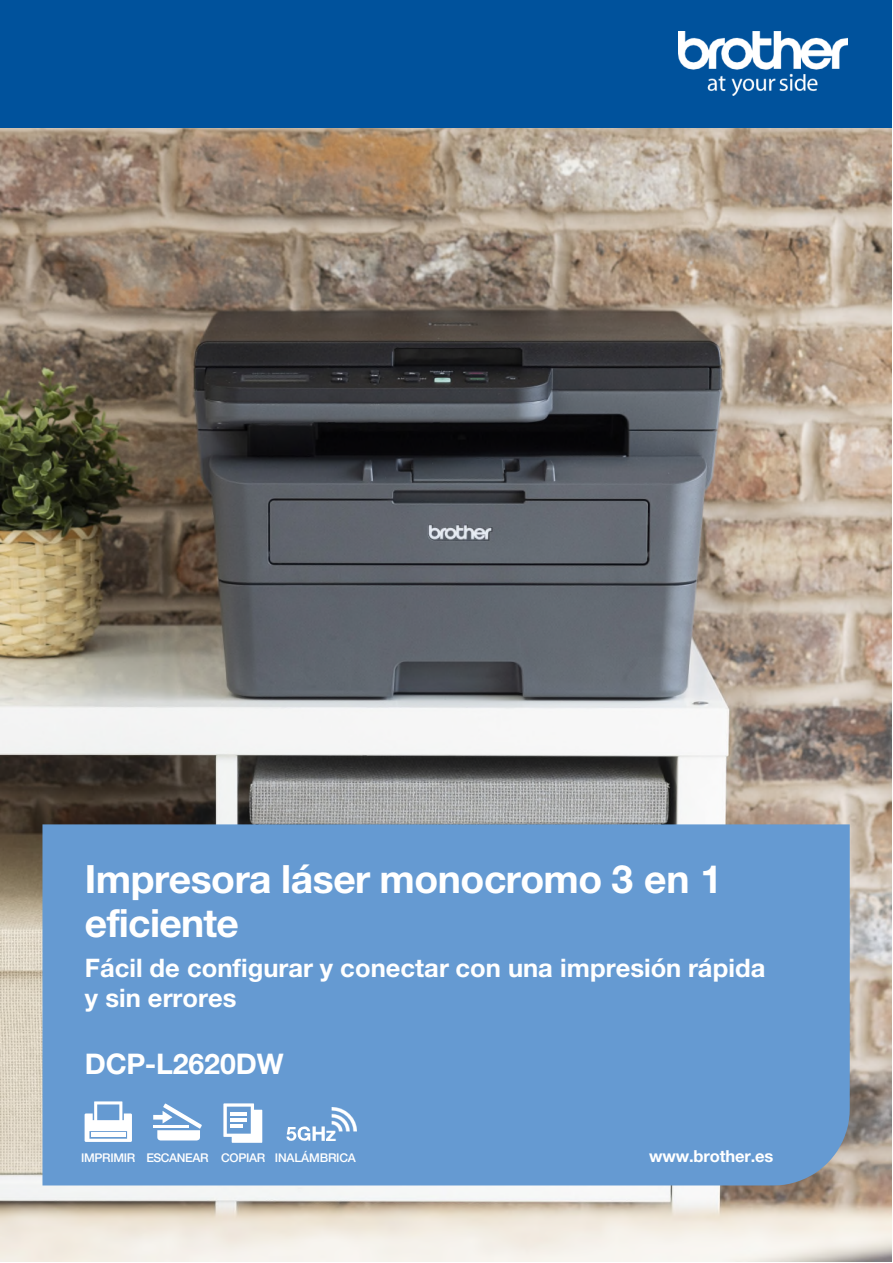
<style>
.page{position:relative;width:893px;height:1263px;background:#fff}
.page>*{position:absolute;margin:0;border:0;box-sizing:border-box;transform-origin:0 0}
.t1{font:700 39px/43.3px "Helvetica Neue LTW1 G";letter-spacing:-.015em;color:#fff}
.t2{font:700 28.5px "Helvetica Neue LTW1 G";letter-spacing:-.005em;color:#fff}
.t3{font:700 25.5px/30px "Helvetica Neue LTW1 G";color:#fff}
.t4{font:700 16.5px "Helvetica Neue LTW1 G";letter-spacing:-.01em;color:#fff}
.t5{font:500 12px "Helvetica Neue LTW1 G";letter-spacing:-.025em;color:#fff}
</style>
<div class="page">
<img style="left:0;top:127px;width:892px;height:1135px">
<div style="left:0;top:0;width:892px;height:127px;background:#00529c"></div>
<img style="left:678px;top:31px;width:169px;height:64px">
<div style="left:42px;top:824px;width:808px;height:361px;background:#659ad2"></div>
<svg style="left:85px;top:1101px;width:47px;height:41px"></svg>
<svg style="left:153px;top:1104px;width:49px;height:36px"></svg>
<svg style="left:223px;top:1103px;width:39px;height:40px"></svg>
<img style="left:327px;top:1108px;width:29px;height:33px">
<svg style="left:286px;top:1126px;width:39px;height:15px"></svg>
<p class="t1" style="left:85px;top:863px;width:639px">Impresora láser monocromo 3 en 1 eficiente</p>
<p class="t3" style="left:85px;top:957px;width:682px">Fácil de configurar y conectar con una impresión rápida y sin errores</p>
<p class="t2" style="left:85px;top:1053px;width:200px">DCP-L2620DW</p>
<p class="t5" style="left:81px;top:1153px;width:56px">IMPRIMIR</p>
<p class="t5" style="left:146px;top:1153px;width:64px">ESCANEAR</p>
<p class="t5" style="left:221px;top:1153px;width:46px">COPIAR</p>
<p class="t5" style="left:275px;top:1153px;width:83px">INALÁMBRICA</p>
<p class="t4" style="left:649px;top:1150px;width:126px">www.brother.es</p>
</div>
